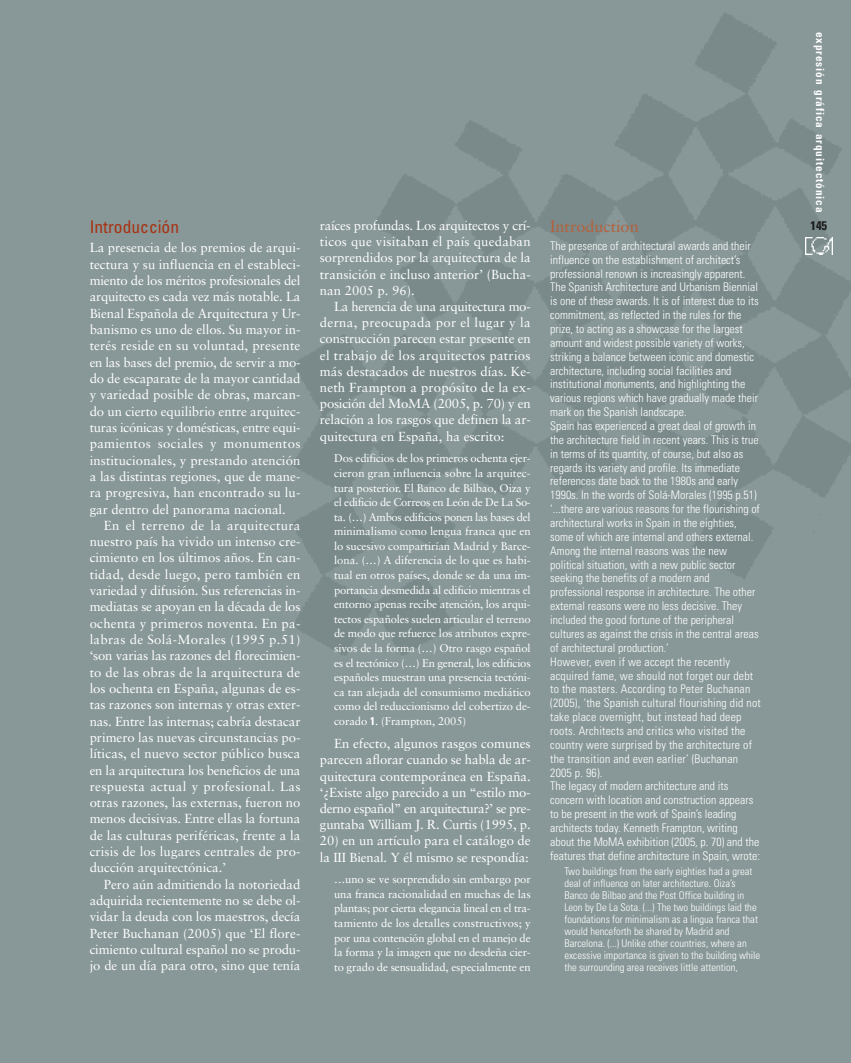
<style>
.page{position:relative;width:851px;height:1063px;background:#fff}
.page>*{position:absolute;margin:0;border:0;box-sizing:border-box;transform-origin:0 0}
.t1{font:condensed 17.5px "Univers";color:#a63212}
.t2{font:16.25px "Sabon";color:#b6603a}
.t3{font:13.12px/16.2px "Sabon";color:#fff;text-align:justify}
.t4{font:13.12px "Sabon";letter-spacing:-.02em;color:#fff}
.t5{font:13.12px "Sabon";letter-spacing:.03em;color:#fff}
.t6{font:13.12px "Sabon";letter-spacing:.025em;color:#fff}
.t7{font:13.12px "Sabon";letter-spacing:.02em;color:#fff}
.t8{font:700 condensed 12.5px "Univers";color:#1c1c1c}
.t9{font:300 condensed 11.88px/13.9px "Univers";color:#fff}
.t10{font:11.25px/14.6px "Sabon";letter-spacing:-.01em;color:#fff;text-align:justify}
.t11{font:700 condensed 11.25px "Univers";letter-spacing:.08em;color:#fff}
.t12{font:300 condensed 10.62px/12px "Univers";color:#fff}
.s1{font-family:"Univers";font-weight:700;font-stretch:condensed}
</style>
<div class="page">
<div style="left:0;top:0;width:850px;height:1063px;background:#889797"></div>
<img style="left:293px;top:13px;width:557px;height:642px">
<img style="left:805px;top:237px;width:27px;height:18px">
<p class="t1" style="left:90px;top:220px;width:91px">Introducción</p>
<p class="t3" style="left:90px;top:241px;width:212px">La presencia de los premios de arqui-</p>
<p class="t3" style="left:90px;top:257px;width:212px">tectura y su influencia en el estableci-</p>
<p class="t4" style="left:90px;top:275px;width:212px">miento de los méritos profesionales del</p>
<p class="t3" style="left:90px;top:290px;width:212px">arquitecto es cada vez más notable. La</p>
<p class="t3" style="left:90px;top:306px;width:212px">Bienal Española de Arquitectura y Ur-</p>
<p class="t3" style="left:90px;top:323px;width:212px">banismo es uno de ellos. Su mayor in-</p>
<p class="t3" style="left:90px;top:339px;width:212px">terés reside en su voluntad, presente</p>
<p class="t4" style="left:90px;top:357px;width:212px">en las bases del premio, de servir a mo-</p>
<p class="t3" style="left:90px;top:372px;width:212px">do de escaparate de la mayor cantidad</p>
<p class="t3" style="left:90px;top:388px;width:212px">y variedad posible de obras, marcan-</p>
<p class="t3" style="left:90px;top:404px;width:212px">do un cierto equilibrio entre arquitec-</p>
<p class="t4" style="left:90px;top:422px;width:212px">turas icónicas y domésticas, entre equi-</p>
<p class="t5" style="left:90px;top:438px;width:212px">pamientos sociales y monumentos</p>
<p class="t3" style="left:90px;top:453px;width:212px">institucionales, y prestando atención</p>
<p class="t3" style="left:90px;top:469px;width:212px">a las distintas regiones, que de mane-</p>
<p class="t3" style="left:90px;top:486px;width:212px">ra progresiva, han encontrado su lu-</p>
<p class="t3" style="left:90px;top:502px;width:198px">gar dentro del panorama nacional.</p>
<p class="t5" style="left:104px;top:520px;width:198px">En el terreno de la arquitectura</p>
<p class="t3" style="left:90px;top:535px;width:212px">nuestro país ha vivido un intenso cre-</p>
<p class="t3" style="left:90px;top:551px;width:212px">cimiento en los últimos años. En can-</p>
<p class="t7" style="left:90px;top:569px;width:212px">tidad, desde luego, pero también en</p>
<p class="t3" style="left:90px;top:584px;width:212px">variedad y difusión. Sus referencias in-</p>
<p class="t4" style="left:90px;top:602px;width:212px">mediatas se apoyan en la década de los</p>
<p class="t7" style="left:90px;top:618px;width:212px">ochenta y primeros noventa. En pa-</p>
<p class="t6" style="left:90px;top:634px;width:212px">labras de Solá-Morales (1995 p.51)</p>
<p class="t3" style="left:90px;top:649px;width:212px">‘son varias las razones del florecimien-</p>
<p class="t3" style="left:90px;top:665px;width:212px">to de las obras de la arquitectura de</p>
<p class="t3" style="left:90px;top:681px;width:212px">los ochenta en España, algunas de es-</p>
<p class="t3" style="left:90px;top:698px;width:212px">tas razones son internas y otras exter-</p>
<p class="t3" style="left:90px;top:714px;width:212px">nas. Entre las internas; cabría destacar</p>
<p class="t3" style="left:90px;top:730px;width:212px">primero las nuevas circunstancias po-</p>
<p class="t3" style="left:90px;top:747px;width:212px">líticas, el nuevo sector público busca</p>
<p class="t4" style="left:90px;top:765px;width:212px">en la arquitectura los beneficios de una</p>
<p class="t5" style="left:90px;top:781px;width:212px">respuesta actual y profesional. Las</p>
<p class="t3" style="left:90px;top:796px;width:212px">otras razones, las externas, fueron no</p>
<p class="t3" style="left:90px;top:812px;width:212px">menos decisivas. Entre ellas la fortuna</p>
<p class="t3" style="left:90px;top:828px;width:212px">de las culturas periféricas, frente a la</p>
<p class="t3" style="left:90px;top:845px;width:212px">crisis de los lugares centrales de pro-</p>
<p class="t3" style="left:90px;top:861px;width:138px">ducción arquitectónica.’</p>
<p class="t3" style="left:104px;top:877px;width:198px">Pero aún admitiendo la notoriedad</p>
<p class="t3" style="left:90px;top:894px;width:212px">adquirida recientemente no se debe ol-</p>
<p class="t3" style="left:90px;top:910px;width:212px">vidar la deuda con los maestros, decía</p>
<p class="t3" style="left:90px;top:926px;width:212px">Peter Buchanan (2005) que ‘El flore-</p>
<p class="t3" style="left:90px;top:943px;width:212px">cimiento cultural español no se produ-</p>
<p class="t3" style="left:90px;top:959px;width:212px">jo de un día para otro, sino que tenía</p>
<p class="t3" style="left:320px;top:219px;width:212px">raíces profundas. Los arquitectos y crí-</p>
<p class="t3" style="left:320px;top:235px;width:212px">ticos que visitaban el país quedaban</p>
<p class="t3" style="left:320px;top:251px;width:212px">sorprendidos por la arquitectura de la</p>
<p class="t3" style="left:320px;top:267px;width:212px">transición e incluso anterior’ (Bucha-</p>
<p class="t3" style="left:320px;top:283px;width:96px">nan 2005 p. 96).</p>
<p class="t4" style="left:334px;top:301px;width:198px">La herencia de una arquitectura mo-</p>
<p class="t5" style="left:320px;top:317px;width:212px">derna, preocupada por el lugar y la</p>
<p class="t3" style="left:320px;top:332px;width:212px">construcción parecen estar presente en</p>
<p class="t6" style="left:320px;top:350px;width:212px">el trabajo de los arquitectos patrios</p>
<p class="t3" style="left:320px;top:364px;width:212px">más destacados de nuestros días. Ke-</p>
<p class="t3" style="left:320px;top:381px;width:212px">neth Frampton a propósito de la ex-</p>
<p class="t3" style="left:320px;top:397px;width:212px">posición del MoMA (2005, p. 70) y en</p>
<p class="t3" style="left:320px;top:413px;width:212px">relación a los rasgos que definen la ar-</p>
<p class="t3" style="left:320px;top:429px;width:186px">quitectura en España, ha escrito:</p>
<p class="t10" style="left:334px;top:452px;width:198px">Dos edificios de los primeros ochenta ejer&shy;cieron gran influencia sobre la arquitec&shy;tura posterior. El Banco de Bilbao, Oiza y el edificio de Correos en León de De La So&shy;ta. (…) Ambos edificios ponen las bases del minimalismo como lengua franca que en lo sucesivo compartirían Madrid y Barce&shy;lona. (…) A diferencia de lo que es habi&shy;tual en otros países, donde se da una im&shy;portancia desmedida al edificio mientras el entorno apenas recibe atención, los arqui&shy;tectos españoles suelen articular el terreno de modo que refuerce los atributos expre&shy;sivos de la forma (…) Otro rasgo español es el tectónico (…) En general, los edificios españoles muestran una presencia tectóni&shy;ca tan alejada del consumismo mediático como del reduccionismo del cobertizo de&shy;corado <span class="s1">1</span>. (Frampton, 2005)</p>
<p class="t3" style="left:320px;top:737px;width:212px;text-indent:14px">En efecto, algunos rasgos comunes parecen aflorar cuando se habla de ar&shy;quitectura contemporánea en España. ‘¿Existe algo parecido a un “estilo mo&shy;derno español” en arquitectura?’ se pre&shy;guntaba William J. R. Curtis (1995, p.</p>
<p class="t3" style="left:320px;top:834px;width:212px">20) en un artículo para el catálogo de la III Bienal. Y él mismo se respondía:</p>
<p class="t10" style="left:334px;top:873px;width:198px">…uno se ve sorprendido sin embargo por una franca racionalidad en muchas de las plantas; por cierta elegancia lineal en el tra&shy;tamiento de los detalles constructivos; y por una contención global en el manejo de la forma y la imagen que no desdeña cier&shy;to grado de sensualidad, especialmente en</p>
<p class="t2" style="left:550px;top:220px;width:90px">Introduction</p>
<p class="t9" style="left:550px;top:239px;width:212px">The presence of architectural awards and their influence on the establishment of architect’s professional renown is increasingly apparent.<br>The Spanish Architecture and Urbanism Biennial is one of these awards. It is of interest due to its commitment, as reflected in the rules for the prize, to acting as a showcase for the largest amount and widest possible variety of works, striking a balance between iconic and domestic architecture, including social facilities and institutional monuments, and highlighting the various regions which have gradually made their mark on the Spanish landscape.<br>Spain has experienced a great deal of growth in the architecture field in recent years. This is true in terms of its quantity, of course, but also as regards its variety and profile. Its immediate references date back to the 1980s and early 1990s. In the words of Solá-Morales (1995 p.51) ‘...there are various reasons for the flourishing of architectural works in Spain in the eighties, some of which are internal and others external.<br>Among the internal reasons was the new political situation, with a new public sector seeking the benefits of a modern and professional response in architecture. The other external reasons were no less decisive. They included the good fortune of the peripheral cultures as against the crisis in the central areas of architectural production.’<br>However, even if we accept the recently acquired fame, we should not forget our debt to the masters. According to Peter Buchanan (2005), ‘the Spanish cultural flourishing did not take place overnight, but instead had deep roots. Architects and critics who visited the country were surprised by the architecture of the transition and even earlier’ (Buchanan 2005 p. 96).<br>The legacy of modern architecture and its concern with location and construction appears to be present in the work of Spain’s leading architects today. Kenneth Frampton, writing about the MoMA exhibition (2005, p. 70) and the features that define architecture in Spain, wrote:</p>
<p class="t12" style="left:564px;top:866px;width:197px">Two buildings from the early eighties had a great deal of influence on later architecture. Oiza’s Banco de Bilbao and the Post Office building in Leon by De La Sota. (...) The two buildings laid the foundations for minimalism as a lingua franca that would henceforth be shared by Madrid and Barcelona. (...) Unlike other countries, where an excessive importance is given to the building while the surrounding area receives little attention,</p>
<p class="t11" style="left:824px;top:32px;width:182px;rotate:90deg">expresión gráfica arquitectónica</p>
<p class="t8" style="left:810px;top:220px;width:18px">145</p>
</div>
